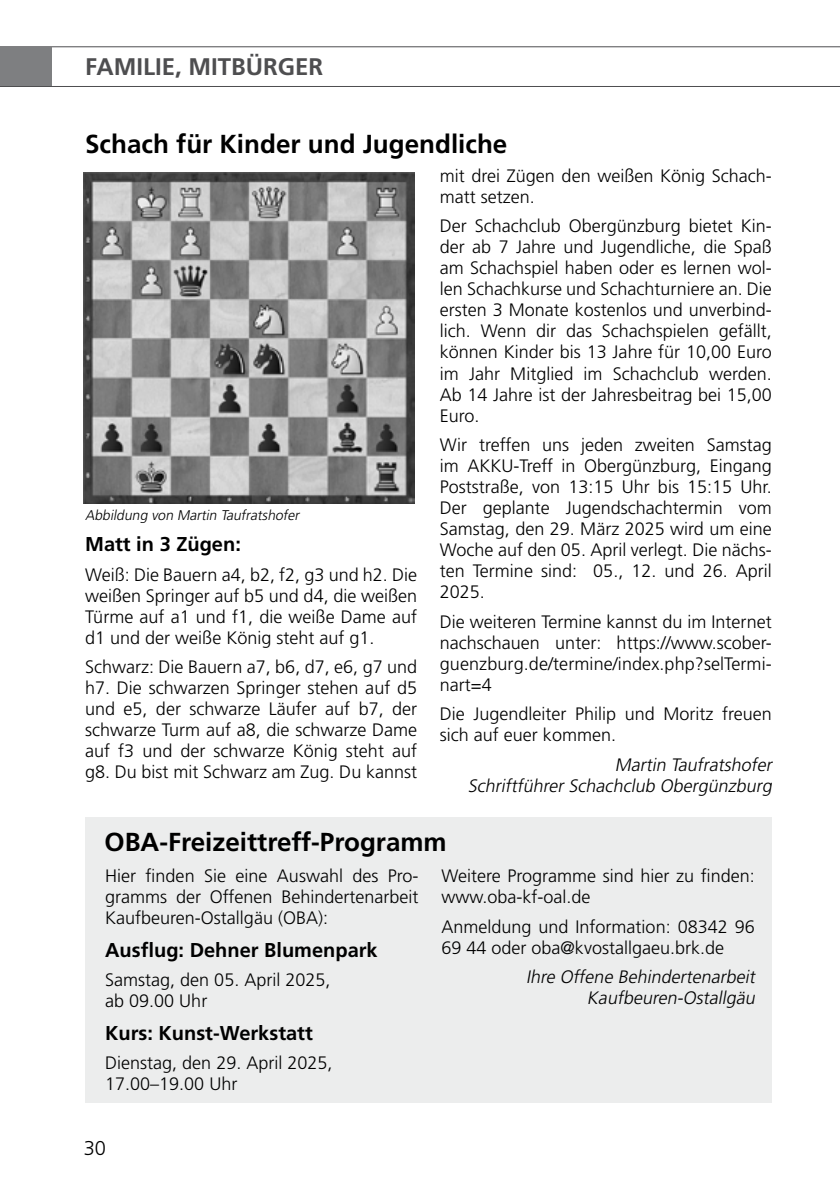
<style>
.page{position:relative;width:840px;height:1191px;background:#fff}
.page>*{position:absolute;margin:0;border:0;box-sizing:border-box;transform-origin:0 0}
.t1{font:700 26px "Frutiger LT Std";color:#000}
.t2{font:700 24px "Frutiger LT Std";color:#4e4e50}
.t3{font:700 20px "Frutiger LT Std";color:#000}
.t4{font:300 20px "Frutiger LT Std";color:#000}
.t5{font:300 18px/21px "Frutiger LT Std";color:#000;text-align:justify}
.t6{font:italic 300 18px/21px "Frutiger LT Std";color:#000;text-align:right}
.t7{font:italic 300 14px "Frutiger LT Std";color:#000}
</style>
<div class="page">
<div style="left:85px;top:817px;width:686px;height:286px;background:#eceded"></div>
<hr style="left:0;top:86px;width:839px;height:1px;background:#4e4e50">
<hr style="left:0;top:46px;width:839px;height:1px;background:#4e4e50">
<div style="left:0;top:47px;width:51px;height:39px;background:#7e7f81"></div>
<img style="left:84px;top:173px;width:330px;height:330px">
<h2 class="t2" style="left:85px;top:52px;width:239px">FAMILIE, MITBÜRGER</h2>
<h1 class="t1" style="left:85px;top:128px;width:423px">Schach für Kinder und Jugendliche</h1>
<p class="t7" style="left:85px;top:507px;width:218px">Abbildung von Martin Taufratshofer</p>
<p class="t3" style="left:85px;top:532px;width:157px">Matt in 3 Zügen:</p>
<p class="t5" style="left:85px;top:564px;width:333px">Weiß: Die Bauern a4, b2, f2, g3 und h2. Die weißen Springer auf b5 und d4, die weißen Türme auf a1 und f1, die weiße Dame auf d1 und der weiße König steht auf g1.</p>
<p class="t5" style="left:85px;top:657px;width:333px">Schwarz: Die Bauern a7, b6, d7, e6, g7 und h7. Die schwarzen Springer stehen auf d5 und e5, der schwarze Läufer auf b7, der schwarze Turm auf a8, die schwarze Dame auf f3 und der schwarze König steht auf g8. Du bist mit Schwarz am Zug. Du kannst</p>
<p class="t5" style="left:439px;top:165px;width:333px">mit drei Zügen den weißen König Schach&shy;matt setzen.</p>
<p class="t5" style="left:439px;top:216px;width:333px">Der Schachclub Obergünzburg bietet Kin&shy;der ab 7 Jahre und Jugendliche, die Spaß am Schachspiel haben oder es lernen wol&shy;len Schachkurse und Schachturniere an. Die ersten 3 Monate kostenlos und unverbind&shy;lich. Wenn dir das Schachspielen gefällt, können Kinder bis 13 Jahre für 10,00 Euro im Jahr Mitglied im Schachclub werden.<br>Ab 14 Jahre ist der Jahresbeitrag bei 15,00<br>Euro.</p>
<p class="t5" style="left:439px;top:434px;width:333px">Wir treffen uns jeden zweiten Samstag im AKKU-Treff in Obergünzburg, Eingang Poststraße, von 13:15 Uhr bis 15:15 Uhr.<br>Der geplante Jugendschachtermin vom Samstag, den 29. März 2025 wird um eine Woche auf den 05. April verlegt. Die nächs&shy;ten Termine sind: 05., 12. und 26. April 2025.</p>
<p class="t5" style="left:439px;top:611px;width:333px">Die weiteren Termine kannst du im Internet nachschauen unter: https://www.scober&shy;guenzburg.de/termine/index.php?selTermi&shy;nart=4</p>
<p class="t5" style="left:439px;top:703px;width:333px">Die Jugendleiter Philip und Moritz freuen sich auf euer kommen.</p>
<p class="t6" style="left:467px;top:754px;width:309px">Martin Taufratshofer<br>Schriftführer Schachclub Obergünzburg</p>
<h1 class="t1" style="left:104px;top:826px;width:343px">OBA-Freizeittreff-Programm</h1>
<p class="t5" style="left:105px;top:866px;width:315px">Hier finden Sie eine Auswahl des Pro&shy;gramms der Offenen Behindertenarbeit Kaufbeuren-Ostallgäu (OBA):</p>
<p class="t3" style="left:105px;top:938px;width:274px">Ausflug: Dehner Blumenpark</p>
<p class="t5" style="left:105px;top:970px;width:227px">Samstag, den 05. April 2025, ab 09.00 Uhr</p>
<p class="t3" style="left:105px;top:1021px;width:209px">Kurs: Kunst-Werkstatt</p>
<p class="t5" style="left:105px;top:1053px;width:229px">Dienstag, den 29. April 2025,<br>17.00–19.00 Uhr</p>
<p class="t5" style="left:441px;top:866px;width:315px">Weitere Programme sind hier zu finden: www.oba-kf-oal.de</p>
<p class="t5" style="left:441px;top:916px;width:315px">Anmeldung und Information: 08342 96<br>69 44 oder oba@kvostallgaeu.brk.de</p>
<p class="t6" style="left:526px;top:967px;width:234px">Ihre Offene Behindertenarbeit<br>Kaufbeuren-Ostallgäu</p>
<p class="t4" style="left:84px;top:1136px;width:24px">30</p>
</div>
